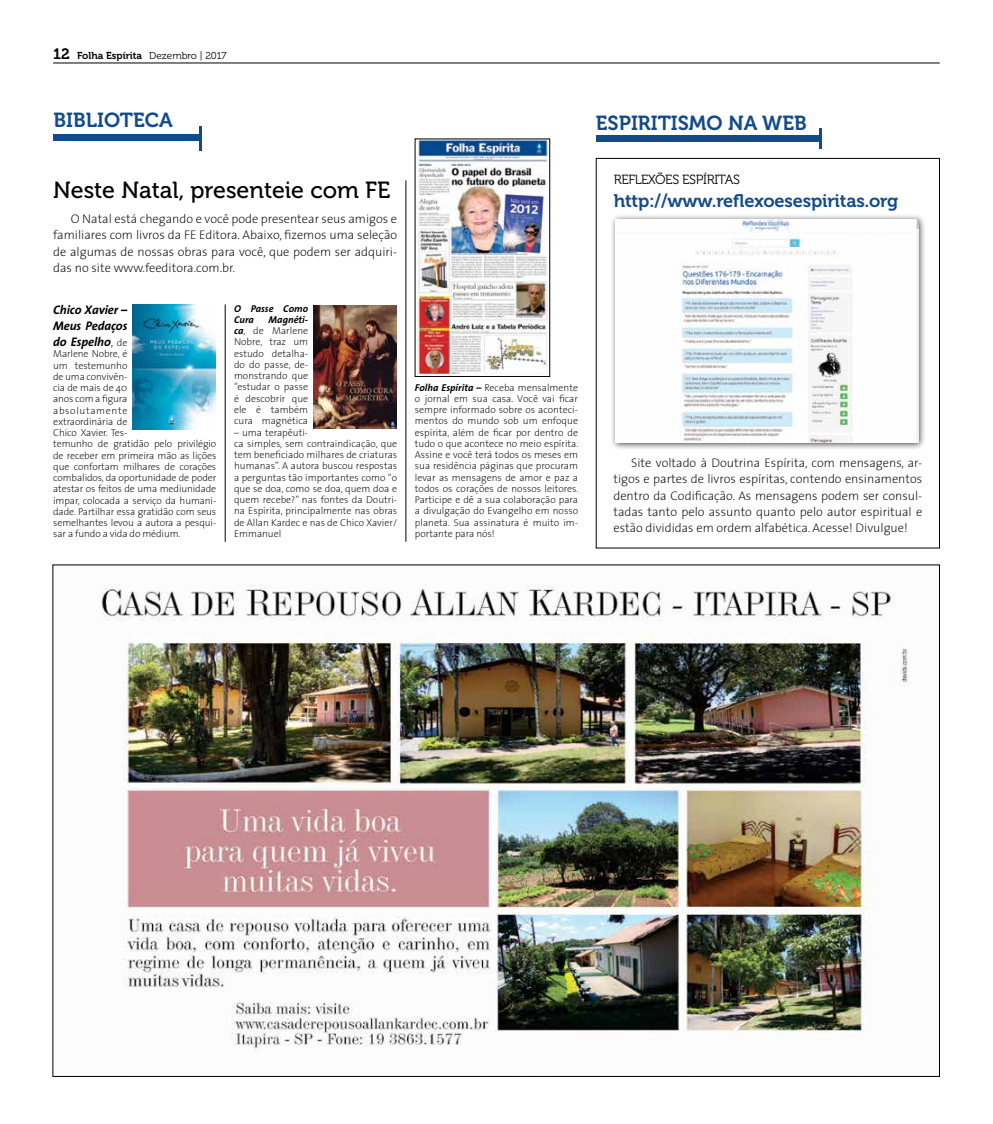
<style>
.page{position:relative;width:993px;height:1124px;background:#fff}
.page>*{position:absolute;margin:0;border:0;box-sizing:border-box;transform-origin:0 0}
.t1{font:23.25px "Museo 500";color:#000}
.t2{font:20.25px "Museo 700";color:#124b8b}
.t3{font:18.12px "Museo 700";letter-spacing:-.01em;color:#124b8b}
.t4{font:13.25px "Museo 300";letter-spacing:-.025em;color:#000}
.t5{font:200 12.5px/16.2px "The Sans 2";color:#000;text-align:justify}
.t6{font:italic 700 12.5px/16.2px "The Sans 7";letter-spacing:-.01em;color:#000;text-align:justify}
.t7{font:200 10px/11.2px "The Sans 2";letter-spacing:-.01em;color:#000}
.t8{font:10px "Museo 700";color:#000}
.t9{font:italic 700 10px/11.2px "The Sans 7";color:#000}
.s1{font-size:15px}
.s2{font-family:"Museo 300"}
.s3{font-family:"The Sans 2";font-weight:200;font-style:normal}
.s4{font-family:"The Sans 2";font-weight:200;font-style:normal;font-size:10px}
.s5{font-family:"The Sans 7";font-weight:700;font-style:italic}
</style>
<div class="page">
<hr style="left:53px;top:63px;width:886px;height:1px;background:#000">
<div style="left:595px;top:135px;width:223px;height:6px;background:#124b8b"></div>
<hr style="left:819px;top:128px;width:2px;height:21px;background:#124b8b">
<img style="left:101px;top:585px;width:809px;height:468px">
<div style="left:53px;top:134px;width:148px;height:7px;background:#124b8b"></div>
<hr style="left:199px;top:126px;width:2px;height:24px;background:#124b8b">
<div style="left:610px;top:214px;width:315px;height:236px;background:#000;opacity:.75"></div>
<img style="left:615px;top:220px;width:302px;height:222px">
<img style="left:132px;top:304px;width:83px;height:125px">
<img style="left:313px;top:305px;width:83px;height:123px">
<img style="left:417px;top:141px;width:130px;height:233px">
<hr style="left:225px;top:304px;width:1px;height:237px;background:#000">
<hr style="left:405px;top:180px;width:1px;height:361px;background:#000">
<p class="t8" style="left:53px;top:50px;width:175px"><span class="s1">12</span> Folha Espírita <span class="s2">DEZEMBRO | 2017</span></p>
<h2 class="t2" style="left:54px;top:108px;width:26px">Biblioteca</h2>
<h1 class="t1" style="left:53px;top:177px;width:338px">Neste Natal, presenteie com FE</h1>
<p class="t5" style="left:53px;top:210px;width:345px;text-indent:18px">O Natal está chegando e você pode presentear seus amigos e familiares com livros da FE Editora. Abaixo, fizemos uma seleção de algumas de nossas obras para você, que podem ser adquiri&shy;das no site www.feeditora.com.br.</p>
<p class="t6" style="left:53px;top:301px;width:76px">Chico Xavier – Meus Pedaços do Espelho<span class="s3">,</span> <span class="s4">de</span></p>
<p class="t7" style="left:53px;top:348px;width:165px">Marlene Nobre, é<br>um testemunho<br>de uma convivên-<br>cia de mais de 40<br>anos com a figura<br>absolutamente<br>extraordinária de<br>Chico Xavier. Tes-<br>temunho de gratidão pelo privilégio de receber em primeira mão as lições que confortam milhares de corações combalidos, da oportunidade de poder atestar os feitos de uma mediunidade ímpar, colocada a serviço da humani&shy;dade. Partilhar essa gratidão com seus semelhantes levou a autora a pesqui&shy;sar a fundo a vida do médium.</p>
<p class="t9" style="left:234px;top:302px;width:76px">O Passe Como<br>Cura</p>
<p class="t9" style="left:268px;top:313px;width:41px">Magnéti-</p>
<p class="t7" style="left:234px;top:325px;width:76px;text-align:justify"><span class="s5">ca</span>, de Marlene Nobre, traz um estudo detalha&shy;do do passe, de&shy;monstrando que “estudar o passe é descobrir que ele é também cura magnética</p>
<p class="t7" style="left:234px;top:426px;width:165px">– uma terapêuti-<br>ca simples, sem contraindicação, que tem beneficiado milhares de criaturas humanas”. A autora buscou respostas a perguntas tão importantes como “o que se doa, como se doa, quem doa e quem recebe?” nas fontes da Doutri&shy;na Espírita, principalmente nas obras de Allan Kardec e nas de Chico Xavier/<br>Emmanuel</p>
<p class="t7" style="left:415px;top:381px;width:165px;text-align:justify"><span class="s5">Folha Espírita –</span> Receba mensalmente o jornal em sua casa. Você vai ficar sempre informado sobre os aconteci&shy;mentos do mundo sob um enfoque espírita, além de ficar por dentro de tudo o que acontece no meio espírita.<br>Assine e você terá todos os meses em sua residência páginas que procuram levar as mensagens de amor e paz a todos os corações de nossos leitores.<br>Participe e dê a sua colaboração para a divulgação do Evangelho em nosso planeta. Sua assinatura é muito im&shy;portante para nós!</p>
<h2 class="t2" style="left:595px;top:112px;width:212px">ESPIRITISMO NA WEB</h2>
<h3 class="t4" style="left:613px;top:172px;width:128px">REFLEXÕES ESPÍRITAS</h3>
<h3 class="t3" style="left:613px;top:190px;width:286px">http://www.reflexoesespiritas.org</h3>
<p class="t5" style="left:613px;top:454px;width:310px;text-indent:18px">Site voltado à Doutrina Espírita, com mensagens, ar&shy;tigos e partes de livros espíritas, contendo ensinamentos dentro da Codificação. As mensagens podem ser consul&shy;tadas tanto pelo assunto quanto pelo autor espiritual e estão divididas em ordem alfabética. Acesse! Divulgue!</p>
</div>
